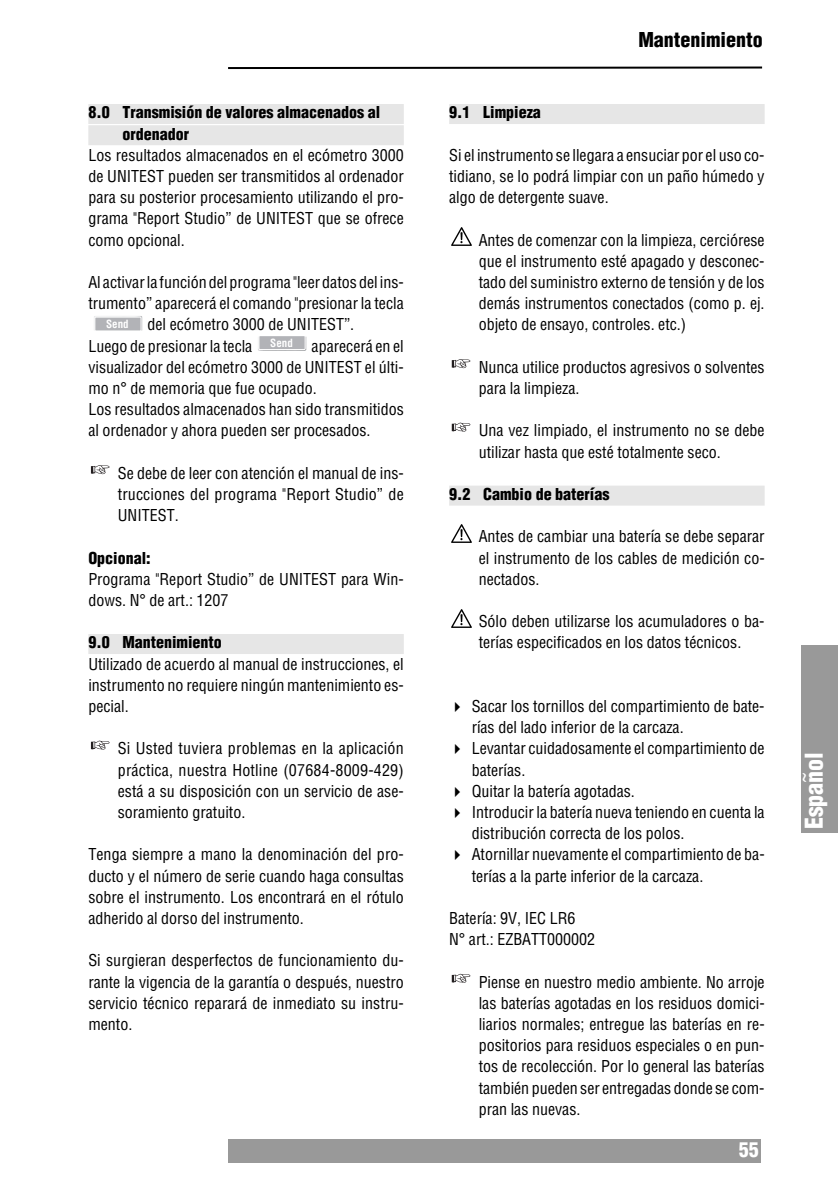
<style>
.page{position:relative;width:838px;height:1190px;background:#fff}
.page>*{position:absolute;margin:0;border:0;box-sizing:border-box;transform-origin:0 0}
.t1{font:900 condensed 24px "Helvetica";color:#fff}
.t2{font:condensed 22px "Helvetica";color:#fff}
.t3{font:900 condensed 20px "Helvetica";color:#000}
.t4{font:900 condensed 20px "Helvetica";color:#fff}
.t5{font:condensed 16px/21.2px "Helvetica";color:#000;text-align:justify}
.t6{font:900 condensed 16px/21.2px "Helvetica";color:#000}
.t7{font:700 condensed 11px "Helvetica";color:#fff}
</style>
<div class="page">
<div style="left:228px;top:1140px;width:533px;height:23px;background:#999"></div>
<hr style="left:228px;top:67px;width:534px;height:2px;background:#000">
<div style="left:88px;top:104px;width:316px;height:20px;background:#e6e6e6"></div>
<div style="left:88px;top:125px;width:316px;height:20px;background:#e6e6e6"></div>
<div style="left:88px;top:634px;width:316px;height:20px;background:#e6e6e6"></div>
<div style="left:449px;top:104px;width:316px;height:20px;background:#e6e6e6"></div>
<div style="left:449px;top:486px;width:316px;height:20px;background:#e6e6e6"></div>
<svg style="left:452px;top:974px;width:18px;height:9px"></svg>
<img style="left:452px;top:609px;width:19px;height:18px">
<img style="left:452px;top:525px;width:19px;height:17px">
<svg style="left:452px;top:423px;width:18px;height:9px"></svg>
<svg style="left:452px;top:359px;width:18px;height:9px"></svg>
<img style="left:452px;top:228px;width:19px;height:18px">
<svg style="left:91px;top:741px;width:19px;height:9px"></svg>
<svg style="left:91px;top:465px;width:19px;height:9px"></svg>
<svg style="left:306px;top:337px;width:1px;height:13px"></svg>
<img style="left:258px;top:337px;width:48px;height:14px">
<svg style="left:259px;top:337px;width:46px;height:13px"></svg>
<svg style="left:142px;top:317px;width:1px;height:13px"></svg>
<img style="left:94px;top:316px;width:48px;height:14px">
<div style="left:95px;top:317px;width:46px;height:13px;background:#b2b3b7;border:1px solid #fff"></div>
<div style="left:801px;top:645px;width:37px;height:188px;background:#999"></div>
<p class="t6" style="left:122px;top:103px;width:259px;text-indent:-34px">8.0 Transmisión de valores almacenados al ordenador</p>
<p class="t5" style="left:88px;top:146px;width:317px">Los resultados almacenados en el ecómetro 3000 de UNITEST pueden ser transmitidos al ordenador para su posterior procesamiento utilizando el pro&shy;grama "Report Studio” de UNITEST que se ofrece como opcional.</p>
<p class="t5" style="left:88px;top:273px;width:317px">Al activar la función del programa "leer datos del ins-</p>
<p class="t5" style="left:88px;top:294px;width:317px">trumento” aparecerá el comando "presionar la tecla</p>
<p class="t5" style="left:148px;top:315px;width:208px">del ecómetro 3000 de UNITEST”.</p>
<p class="t5" style="left:88px;top:336px;width:166px">Luego de presionar la tecla</p>
<p class="t7" style="left:106px;top:320px;width:24px">Send</p>
<p class="t7" style="left:270px;top:339px;width:24px">Send</p>
<p class="t5" style="left:88px;top:336px;width:317px;text-align:left;text-indent:223px">aparecerá en el visualizador del ecómetro 3000 de UNITEST el últi&shy;mo n° de memoria que fue ocupado.<br>Los resultados almacenados han sido transmitidos al ordenador y ahora pueden ser procesados.</p>
<p class="t5" style="left:118px;top:464px;width:287px">Se debe de leer con atención el manual de ins&shy;trucciones del programa "Report Studio” de UNITEST.</p>
<p class="t6" style="left:88px;top:548px;width:64px">Opcional:</p>
<p class="t5" style="left:88px;top:570px;width:317px">Programa "Report Studio” de UNITEST para Win&shy;dows. N° de art.: 1207</p>
<p class="t6" style="left:88px;top:633px;width:135px">9.0 Mantenimiento</p>
<p class="t5" style="left:88px;top:654px;width:317px">Utilizado de acuerdo al manual de instrucciones, el instrumento no requiere ningún mantenimiento es&shy;pecial.</p>
<p class="t5" style="left:118px;top:739px;width:288px">Si Usted tuviera problemas en la aplicación práctica, nuestra Hotline (07684-8009-429) está a su disposición con un servicio de ase&shy;soramiento gratuito.</p>
<p class="t5" style="left:88px;top:845px;width:317px">Tenga siempre a mano la denominación del pro&shy;ducto y el número de serie cuando haga consultas sobre el instrumento. Los encontrará en el rótulo adherido al dorso del instrumento.</p>
<p class="t5" style="left:88px;top:951px;width:317px">Si surgieran desperfectos de funcionamiento du&shy;rante la vigencia de la garantía o después, nuestro servicio técnico reparará de inmediato su instru&shy;mento.</p>
<p class="t3" style="left:638px;top:32px;width:126px">Mantenimiento</p>
<p class="t6" style="left:449px;top:103px;width:93px">9.1 Limpieza</p>
<p class="t5" style="left:449px;top:146px;width:317px">Si el instrumento se llegara a ensuciar por el uso co&shy;tidiano, se lo podrá limpiar con un paño húmedo y algo de detergente suave.</p>
<p class="t5" style="left:479px;top:230px;width:287px">Antes de comenzar con la limpieza, cerciórese que el instrumento esté apagado y desconec&shy;tado del suministro externo de tensión y de los demás instrumentos conectados (como p. ej. objeto de ensayo, controles. etc.)</p>
<p class="t5" style="left:479px;top:358px;width:287px">Nunca utilice productos agresivos o solventes para la limpieza.</p>
<p class="t5" style="left:479px;top:421px;width:287px">Una vez limpiado, el instrumento no se debe utilizar hasta que esté totalmente seco.</p>
<p class="t6" style="left:449px;top:485px;width:162px">9.2 Cambio de baterías</p>
<p class="t5" style="left:479px;top:527px;width:287px">Antes de cambiar una batería se debe separar el instrumento de los cables de medición co&shy;nectados.</p>
<p class="t5" style="left:479px;top:612px;width:287px">Sólo deben utilizarse los acumuladores o ba&shy;terías especificados en los datos técnicos.</p>
<p class="t5" style="left:472px;top:697px;width:294px;text-align:left">Sacar los tornillos del compartimiento de bate&shy;rías del lado inferior de la carcaza.<br>Levantar cuidadosamente el compartimiento de baterías.<br>Quitar la batería agotadas.<br>Introducir la batería nueva teniendo en cuenta la distribución correcta de los polos.<br>Atornillar nuevamente el compartimiento de ba&shy;terías a la parte inferior de la carcaza.</p>
<p class="t5" style="left:449px;top:909px;width:148px">Batería: 9V, IEC LR6<br>N° art.: EZBATT000002</p>
<p class="t5" style="left:479px;top:972px;width:287px">Piense en nuestro medio ambiente. No arroje las baterías agotadas en los residuos domici&shy;liarios normales; entregue las baterías en re&shy;positorios para residuos especiales o en pun&shy;tos de recolección. Por lo general las baterías también pueden ser entregadas donde se com&shy;pran las nuevas.</p>
<p class="t4" style="left:739px;top:1142px;width:21px">55</p>
<h1 class="t1" style="left:805px;top:829px;width:79px;rotate:-90deg">Espanol</h1>
<h2 class="t2" style="left:794px;top:783px;width:12px;rotate:-90deg">~</h2>
</div>
